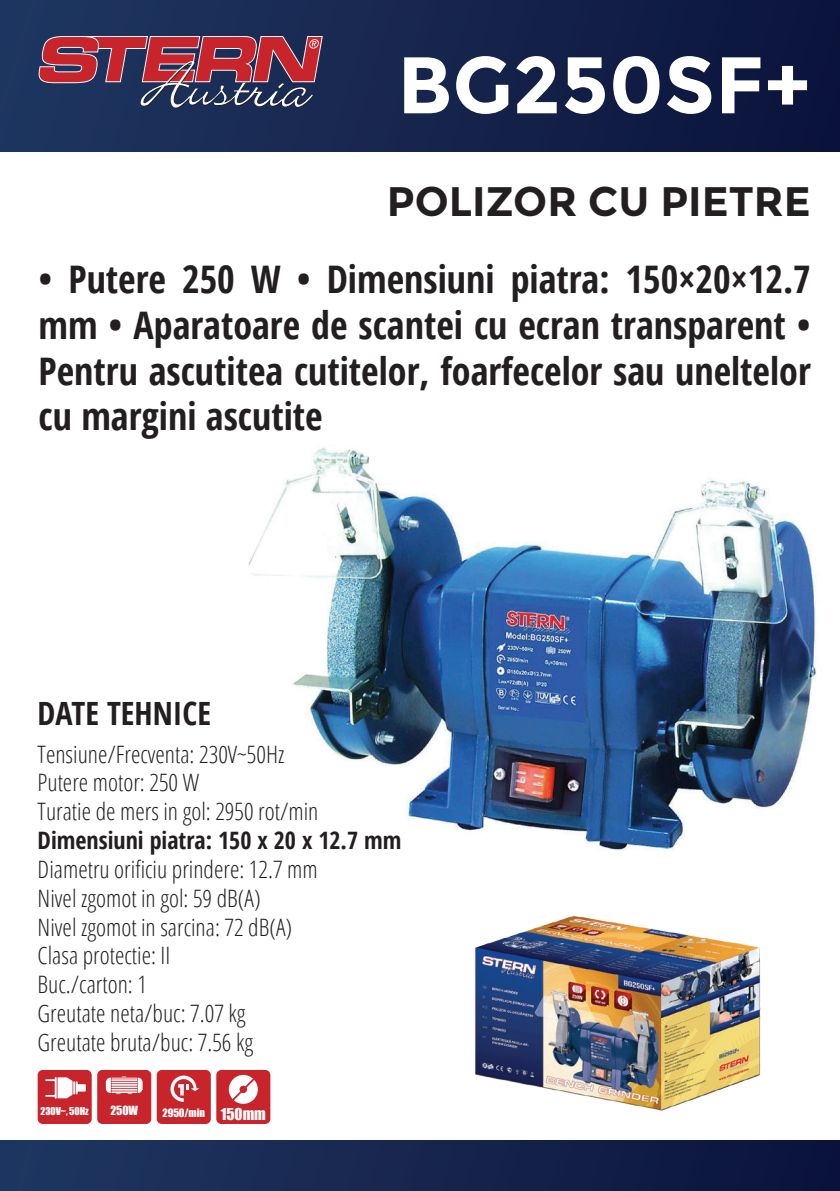
<style>
.page{position:relative;width:840px;height:1191px;background:#fff}
.page>*{position:absolute;margin:0;border:0;box-sizing:border-box;transform-origin:0 0}
.t1{font:700 80px "Montserrat";color:#fff}
.t2{font:700 41.2px "Montserrat";color:#231f20}
.t3{font:700 condensed 38px/45.6px "Open Sans";color:#231f20;text-align:justify}
.t4{font:700 condensed 32px "Open Sans";color:#231f20}
.t5{font:300 condensed 24px/28.8px "Open Sans";color:#231f20}
.t6{font:700 condensed 24px "Open Sans";color:#231f20}
.t7{font:11.6px "Impact";color:#fff}
.t8{font:10.6px "Impact";letter-spacing:-.01em;color:#fff}
.t9{font:10px "Impact";letter-spacing:-.01em;color:#fff}
.s1{font-size:15px}
</style>
<div class="page">
<img style="left:248px;top:447px;width:569px;height:401px">
<img style="left:475px;top:848px;width:286px;height:263px">
<div style="left:97px;top:1070px;width:54px;height:54px;background:#c8242b;border-radius:5px"></div>
<svg style="left:106px;top:1076px;width:36px;height:18px"></svg>
<div style="left:157px;top:1070px;width:54px;height:54px;background:#c8242b;border-radius:5px"></div>
<svg style="left:170px;top:1075px;width:29px;height:26px"></svg>
<div style="left:216px;top:1070px;width:54px;height:54px;background:#c8242b;border-radius:5px"></div>
<svg style="left:229px;top:1075px;width:29px;height:28px"></svg>
<div style="left:38px;top:1070px;width:54px;height:54px;background:#c8242b;border-radius:5px"></div>
<svg style="left:45px;top:1077px;width:33px;height:21px"></svg>
<div style="left:76px;top:1084px;width:10px;height:7px;background:#fff"></div>
<div style="left:0;top:0;width:839px;height:151px;background:linear-gradient(to right,#1f3761,#0c133b)"></div>
<div style="left:0;top:1140px;width:839px;height:51px;background:linear-gradient(to right,#203861,#0b133a)"></div>
<svg style="left:38px;top:36px;width:284px;height:73px;background:#774258"></svg>
<h1 class="t1" style="left:397px;top:37px;width:415px">BG250SF+</h1>
<h2 class="t2" style="left:386px;top:177px;width:425px">POLIZOR CU PIETRE</h2>
<h3 class="t3" style="left:39px;top:256px;width:773px">• Putere 250 W • Dimensiuni piatra: 150×20×12.7 mm • Aparatoare de scantei cu ecran transparent • Pentru ascutitea cutitelor, foarfecelor sau uneltelor cu margini ascutite</h3>
<h3 class="t4" style="left:38px;top:691px;width:175px">DATE TEHNICE</h3>
<p class="t5" style="left:38px;top:739px;width:282px">Tensiune/Frecventa: 230V~50Hz<br>Putere motor: 250 W<br>Turatie de mers in gol: 2950 rot/min</p>
<p class="t6" style="left:38px;top:823px;width:365px">Dimensiuni piatra: 150 x 20 x 12.7 mm</p>
<p class="t5" style="left:38px;top:854px;width:281px">Diametru orificiu prindere: 12.7 mm<br>Nivel zgomot in gol: 59 dB(A)<br>Nivel zgomot in sarcina: 72 dB(A)<br>Clasa protectie: II<br>Buc./carton: 1<br>Greutate neta/buc: 7.07 kg<br>Greutate bruta/buc: 7.56 kg</p>
<p class="t9" style="left:40px;top:1103px;width:50px">230V~, 50Hz</p>
<p class="t7" style="left:110px;top:1101px;width:29px">250W</p>
<p class="t8" style="left:162px;top:1105px;width:105px">2950/min <span class="s1">150mm</span></p>
</div>
